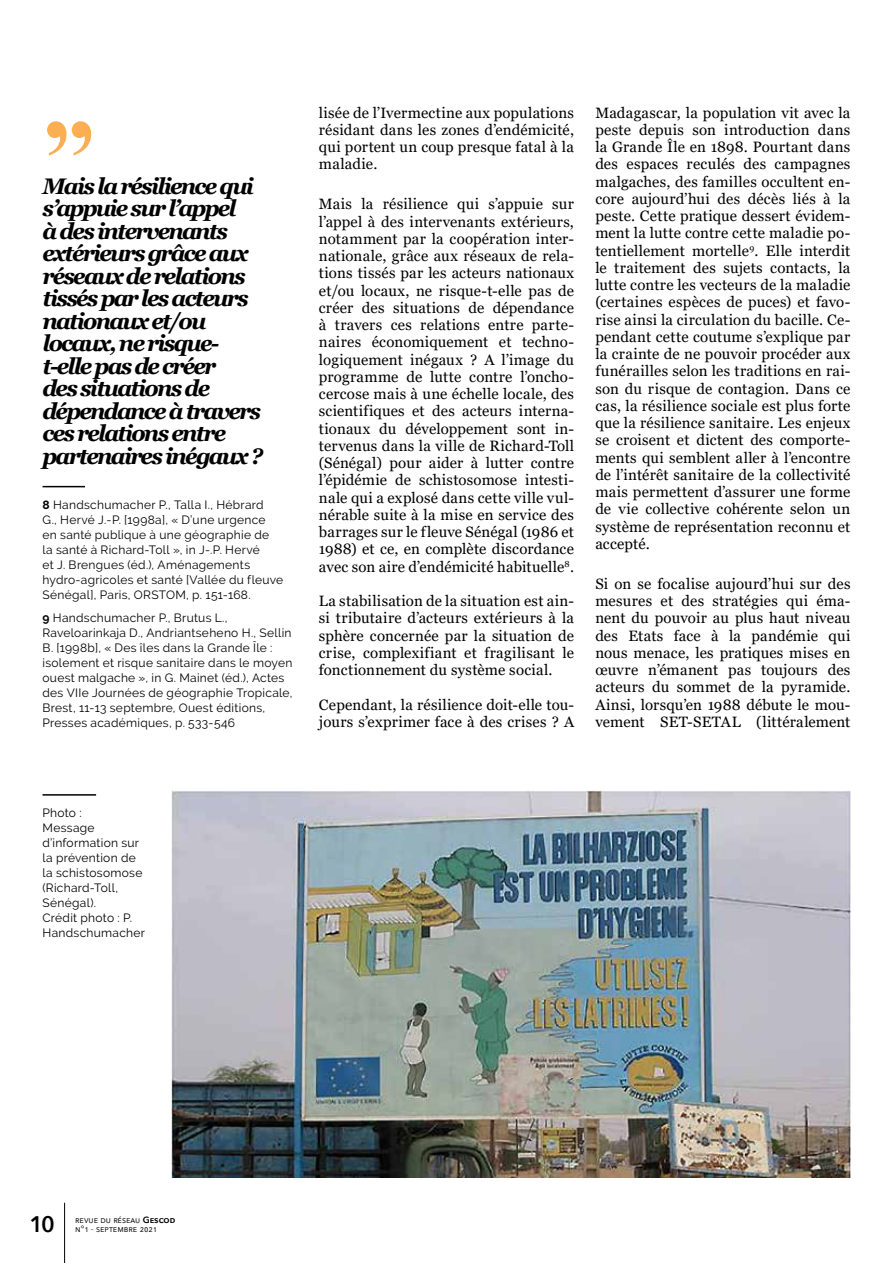
<style>
.page{position:relative;width:893px;height:1263px;background:#fff}
.page>*{position:absolute;margin:0;border:0;box-sizing:border-box;transform-origin:0 0}
.t1{font:700 105px "Times New Roman";color:#fbaf52}
.t2{font:italic 700 22.5px/22.5px "Georgia";letter-spacing:-.08em;color:#000}
.t3{font:600 22.5px "Avenir Next";color:#000}
.t4{font:15px/17.2px "Georgia";letter-spacing:.005em;color:#000;text-align:justify}
.t5{font:12px/15px "Raleway";letter-spacing:.025em;color:#000}
.t6{font:9px/9px "Avenir Next";color:#000}
.s1{font-weight:700}
.s2{font-weight:600}
</style>
<div class="page">
<hr style="left:64px;top:1203px;width:1px;height:60px;background:#000">
<img style="left:172px;top:791px;width:678px;height:387px">
<hr style="left:43px;top:486px;width:42px;height:1px;background:#000">
<hr style="left:43px;top:794px;width:53px;height:2px;background:#000">
<h1 class="t1" style="left:43px;top:82px;width:54px">”</h1>
<h2 class="t2" style="left:43px;top:175px;width:213px">Mais la résilience qui s’appuie sur l’appel</h2>
<h2 class="t2" style="left:43px;top:220px;width:222px">à des intervenants extérieurs grâce aux réseaux de relations tissés par les acteurs nationaux et/ou locaux, ne risque&shy;t-elle pas de créer<br>des situations de dépendance à travers ces relations entre partenaires inégaux ?</h2>
<p class="t5" style="left:43px;top:497px;width:242px"><span class="s1">8</span> Handschumacher P., Talla I., Hébrard<br>G., Hervé J.-P. [1998a], « D’une urgence<br>en santé publique à une géographie de<br>la santé à Richard-Toll », in J-.P. Hervé<br>et J. Brengues (éd.), Aménagements hydro-agricoles et santé [Vallée du fleuve Sénégal], Paris, ORSTOM, p. 151-168.</p>
<p class="t5" style="left:43px;top:610px;width:251px"><span class="s1">9</span> Handschumacher P., Brutus L., Raveloarinkaja D., Andriantseheno H., Sellin B. [1998b], « Des îles dans la Grande Île : isolement et risque sanitaire dans le moyen ouest malgache », in G. Mainet (éd.), Actes des VIIe Journées de géographie Tropicale, Brest, 11-13 septembre, Ouest éditions, Presses académiques, p. 533-546</p>
<p class="t4" style="left:319px;top:104px;width:257px">lisée de l’Ivermectine aux populations résidant dans les zones d’endémicité, qui portent un coup presque fatal à la maladie.</p>
<p class="t4" style="left:319px;top:196px;width:257px">Mais la résilience qui s’appuie sur l’appel à des intervenants extérieurs, notamment par la coopération inter&shy;nationale, grâce aux réseaux de rela&shy;tions tissés par les acteurs nationaux et/ou locaux, ne risque-t-elle pas de créer des situations de dépendance à travers ces relations entre parte&shy;naires économiquement et techno&shy;logiquement inégaux ? A l’image du programme de lutte contre l’oncho&shy;cercose mais à une échelle locale, des scientifiques et des acteurs interna&shy;tionaux du développement sont in&shy;tervenus dans la ville de Richard-Toll (Sénégal) pour aider à lutter contre l’épidémie de schistosomose intesti&shy;nale qui a explosé dans cette ville vul&shy;nérable suite à la mise en service des barrages sur le fleuve Sénégal (1986 et 1988) et ce, en complète discordance avec son aire d’endémicité habituelle<sup>8</sup>.</p>
<p class="t4" style="left:319px;top:593px;width:257px">La stabilisation de la situation est ain&shy;si tributaire d’acteurs extérieurs à la sphère concernée par la situation de crise, complexifiant et fragilisant le fonctionnement du système social.</p>
<p class="t4" style="left:319px;top:696px;width:257px">Cependant, la résilience doit-elle tou&shy;jours s’exprimer face à des crises ? A</p>
<p class="t4" style="left:595px;top:104px;width:257px">Madagascar, la population vit avec la peste depuis son introduction dans la Grande Île en 1898. Pourtant dans des espaces reculés des campagnes malgaches, des familles occultent en&shy;core aujourd’hui des décès liés à la peste. Cette pratique dessert évidem&shy;ment la lutte contre cette maladie po&shy;tentiellement mortelle<sup>9</sup>. Elle interdit le traitement des sujets contacts, la lutte contre les vecteurs de la maladie (certaines espèces de puces) et favo&shy;rise ainsi la circulation du bacille. Ce&shy;pendant cette coutume s’explique par la crainte de ne pouvoir procéder aux funérailles selon les traditions en rai&shy;son du risque de contagion. Dans ce cas, la résilience sociale est plus forte que la résilience sanitaire. Les enjeux se croisent et dictent des comporte&shy;ments qui semblent aller à l’encontre de l’intérêt sanitaire de la collectivité mais permettent d’assurer une forme de vie collective cohérente selon un système de représentation reconnu et accepté.</p>
<p class="t4" style="left:595px;top:575px;width:257px">Si on se focalise aujourd’hui sur des mesures et des stratégies qui éma&shy;nent du pouvoir au plus haut niveau des Etats face à la pandémie qui nous menace, les pratiques mises en œuvre n’émanent pas toujours des acteurs du sommet de la pyramide.<br>Ainsi, lorsqu’en 1988 débute le mou&shy;vement SET-SETAL (littéralement</p>
<p class="t5" style="left:43px;top:805px;width:104px">Photo :<br>Message d’information sur la prévention de la schistosomose (Richard-Toll,<br>Sénégal).<br>Crédit photo : P.<br>Handschumacher</p>
<h2 class="t3" style="left:30px;top:1205px;width:27px">10</h2>
<p class="t6" style="left:75px;top:1215px;width:102px">revue du réseau <span class="s2">Gescod </span>n°1 - septembre 2021</p>
</div>
